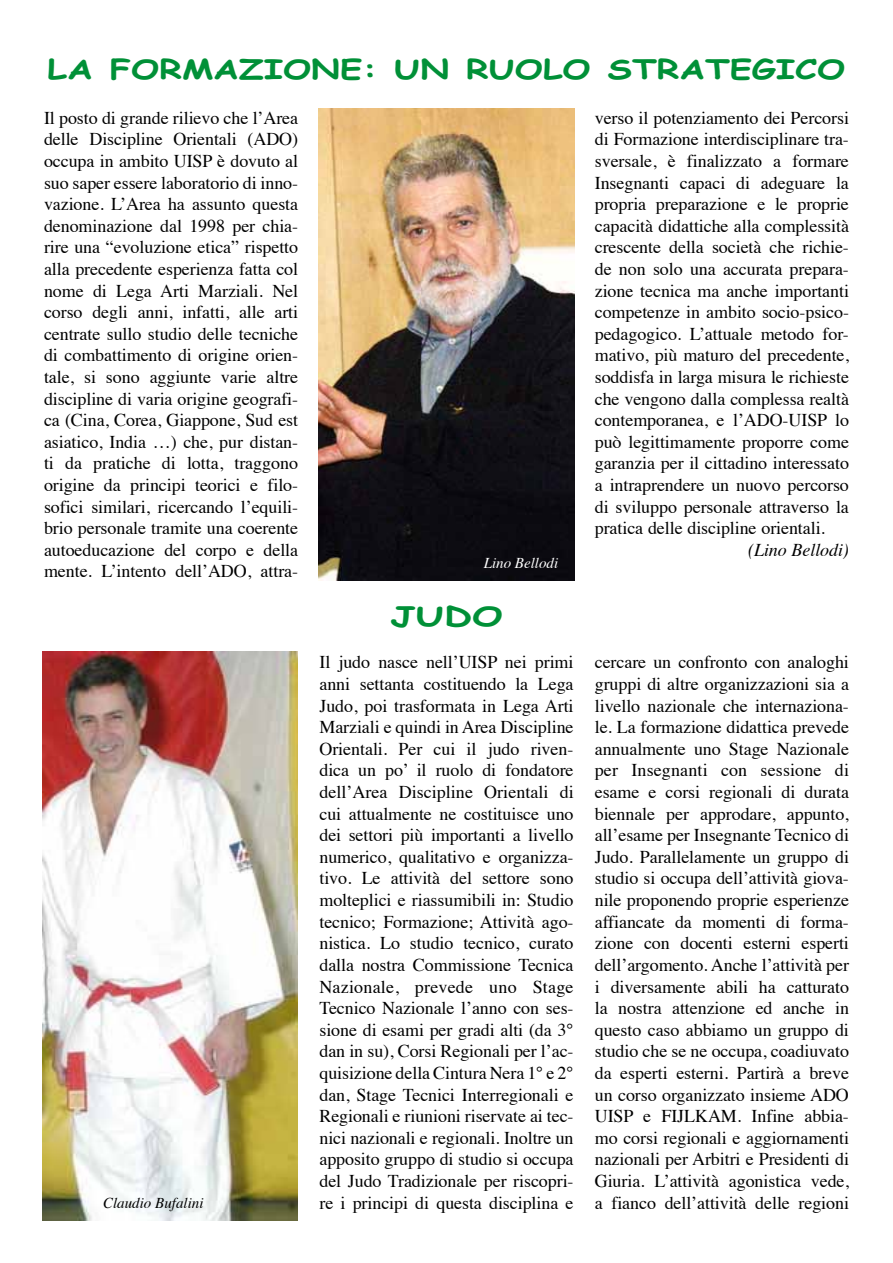
<style>
.page{position:relative;width:893px;height:1263px;background:#fff}
.page>*{position:absolute;margin:0;border:0;box-sizing:border-box;transform-origin:0 0}
.t1{font:700 27px "Comic Sans MS";color:#009037;scale:1.31 1}
.t2{font:700 27px "Comic Sans MS";color:#009037;scale:1.43 1}
.t3{font:18px/21.6px "Times";letter-spacing:-.005em;color:#000;text-align:justify}
.t4{font:italic 18px "Times";letter-spacing:-.005em;color:#000}
.t5{font:italic 15px "Times";color:#000}
.t6{font:italic 15px "Times";color:#fff}
</style>
<div class="page">
<img style="left:319px;top:109px;width:255px;height:471px">
<img style="left:43px;top:652px;width:255px;height:568px">
<h1 class="t1" style="left:48px;top:49px;width:147px">LA FORMAZION</h1>
<h1 class="t1" style="left:340px;top:49px;width:154px">E: UN RUOLO</h1>
<h1 class="t1" style="left:608px;top:49px;width:20px">STRAT</h1>
<h1 class="t1" style="left:730px;top:49px;width:54px">EGICO</h1>
<p class="t3" style="left:44px;top:105px;width:256px">Il posto di grande rilievo che l’Area delle Discipline Orientali (ADO) occupa in ambito UISP è dovuto al suo saper essere laboratorio di inno&shy;vazione. L’Area ha assunto questa denominazione dal 1998 per chia&shy;rire una “evoluzione etica” rispetto alla precedente esperienza fatta col nome di Lega Arti Marziali. Nel corso degli anni, infatti, alle arti centrate sullo studio delle tecniche di combattimento di origine orien&shy;tale, si sono aggiunte varie altre discipline di varia origine geografi&shy;ca (Cina, Corea, Giappone, Sud est asiatico, India …) che, pur distan&shy;ti da pratiche di lotta, traggono origine da principi teorici e filo&shy;sofici similari, ricercando l’equili&shy;brio personale tramite una coerente autoeducazione del corpo e della mente. L’intento dell’ADO, attra-</p>
<p class="t3" style="left:595px;top:105px;width:256px">verso il potenziamento dei Percorsi di Formazione interdisciplinare tra&shy;sversale, è finalizzato a formare Insegnanti capaci di adeguare la propria preparazione e le proprie capacità didattiche alla complessità crescente della società che richie&shy;de non solo una accurata prepara&shy;zione tecnica ma anche importanti competenze in ambito socio-psico&shy;pedagogico. L’attuale metodo for&shy;mativo, più maturo del precedente, soddisfa in larga misura le richieste che vengono dalla complessa realtà contemporanea, e l’ADO-UISP lo può legittimamente proporre come garanzia per il cittadino interessato a intraprendere un nuovo percorso di sviluppo personale attraverso la pratica delle discipline orientali.</p>
<p class="t4" style="left:748px;top:534px;width:102px">(Lino Bellodi)</p>
<p class="t6" style="left:484px;top:550px;width:76px">Lino Bellodi</p>
<p class="t5" style="left:103px;top:1190px;width:102px">Claudio Bufalini</p>
<h1 class="t2" style="left:390px;top:596px;width:80px">JUDO</h1>
<p class="t3" style="left:319px;top:650px;width:256px">Il judo nasce nell’UISP nei primi anni settanta costituendo la Lega Judo, poi trasformata in Lega Arti Marziali e quindi in Area Discipline Orientali. Per cui il judo riven&shy;dica un po’ il ruolo di fondatore dell’Area Discipline Orientali di cui attualmente ne costituisce uno dei settori più importanti a livello numerico, qualitativo e organizza&shy;tivo. Le attività del settore sono molteplici e riassumibili in: Studio tecnico; Formazione; Attività ago&shy;nistica. Lo studio tecnico, curato dalla nostra Commissione Tecnica Nazionale, prevede uno Stage Tecnico Nazionale l’anno con ses&shy;sione di esami per gradi alti (da 3° dan in su), Corsi Regionali per l’ac&shy;quisizione della Cintura Nera 1° e 2° dan, Stage Tecnici Interregionali e Regionali e riunioni riservate ai tec&shy;nici nazionali e regionali. Inoltre un apposito gruppo di studio si occupa del Judo Tradizionale per riscopri&shy;re i principi di questa disciplina e</p>
<p class="t3" style="left:595px;top:650px;width:256px">cercare un confronto con analoghi gruppi di altre organizzazioni sia a livello nazionale che internaziona&shy;le. La formazione didattica prevede annualmente uno Stage Nazionale per Insegnanti con sessione di esame e corsi regionali di durata biennale per approdare, appunto, all’esame per Insegnante Tecnico di Judo. Parallelamente un gruppo di studio si occupa dell’attività giova&shy;nile proponendo proprie esperienze affiancate da momenti di forma&shy;zione con docenti esterni esperti dell’argomento. Anche l’attività per i diversamente abili ha catturato la nostra attenzione ed anche in questo caso abbiamo un gruppo di studio che se ne occupa, coadiuvato da esperti esterni. Partirà a breve un corso organizzato insieme ADO UISP e FIJLKAM. Infine abbia&shy;mo corsi regionali e aggiornamenti nazionali per Arbitri e Presidenti di Giuria. L’attività agonistica vede, a fianco dell’attività delle regioni</p>
</div>
